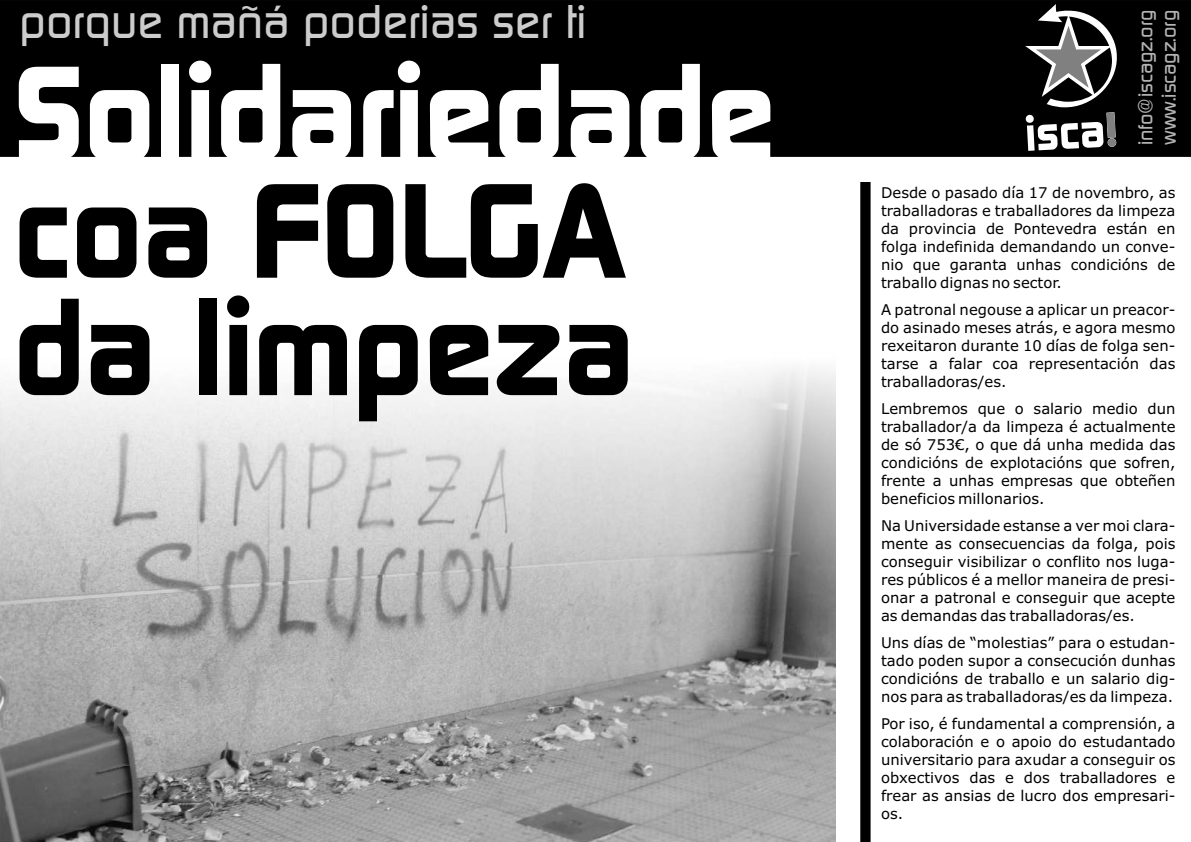
<style>
.page{position:relative;width:1191px;height:842px;background:#fff}
.page>*{position:absolute;margin:0;border:0;box-sizing:border-box;transform-origin:0 0}
.t1{font:800 129.7px/117.4px "Randy Becker";color:#000}
.t2{font:800 129.7px "Randy Becker";color:#fff}
.t3{font:700 45.8px "Randy Becker";color:#ccc}
.t4{font:700 19.7px "Randy Becker";color:#b3b3b3}
.t5{font:14.8px/18px "Verdana";color:#000;text-align:justify}
</style>
<div class="page">
<img style="left:0;top:368px;width:835px;height:474px">
<div style="left:0;top:0;width:1191px;height:157px;background:#000"></div>
<svg style="left:860px;top:182px;width:10px;height:660px;background:#070707"></svg>
<svg style="left:1025px;top:4px;width:92px;height:147px"></svg>
<h2 class="t3" style="left:19px;top:5px;width:568px">porque mañá poderias ser ti</h2>
<h3 class="t4" style="left:1138px;top:145px;width:137px;rotate:-90deg">info@iscagz.org</h3>
<h3 class="t4" style="left:1161px;top:145px;width:136px;rotate:-90deg">www.iscagz.org</h3>
<h1 class="t2" style="left:14px;top:64px;width:763px">Solidariedade</h1>
<h1 class="t1" style="left:14px;top:184px;width:622px">coa FOLGA da limpeza</h1>
<p class="t5" style="left:881px;top:185px;width:296px">Desde o pasado día 17 de novembro, as traballadoras e traballadores da limpeza da provincia de Pontevedra están en folga indefinida demandando un conve&shy;nio que garanta unhas condicións de traballo dignas no sector.</p>
<p class="t5" style="left:881px;top:302px;width:296px">A patronal negouse a aplicar un preacor&shy;do asinado meses atrás, e agora mesmo rexeitaron durante 10 días de folga sen&shy;tarse a falar coa representación das traballadoras/es.</p>
<p class="t5" style="left:881px;top:401px;width:296px">Lembremos que o salario medio dun traballador/a da limpeza é actualmente de só 753€, o que dá unha medida das condicións de explotacións que sofren, frente a unhas empresas que obteñen beneficios millonarios.</p>
<p class="t5" style="left:881px;top:518px;width:296px">Na Universidade estanse a ver moi clara&shy;mente as consecuencias da folga, pois conseguir visibilizar o conflito nos luga&shy;res públicos é a mellor maneira de presi&shy;onar a patronal e conseguir que acepte as demandas das traballadoras/es.</p>
<p class="t5" style="left:881px;top:635px;width:296px">Uns días de “molestias” para o estudan&shy;tado poden supor a consecución dunhas condicións de traballo e un salario dig&shy;nos para as traballadoras/es da limpeza.</p>
<p class="t5" style="left:881px;top:716px;width:296px">Por iso, é fundamental a comprensión, a colaboración e o apoio do estudantado universitario para axudar a conseguir os obxectivos das e dos traballadores e frear as ansias de lucro dos empresari&shy;os.</p>
</div>
